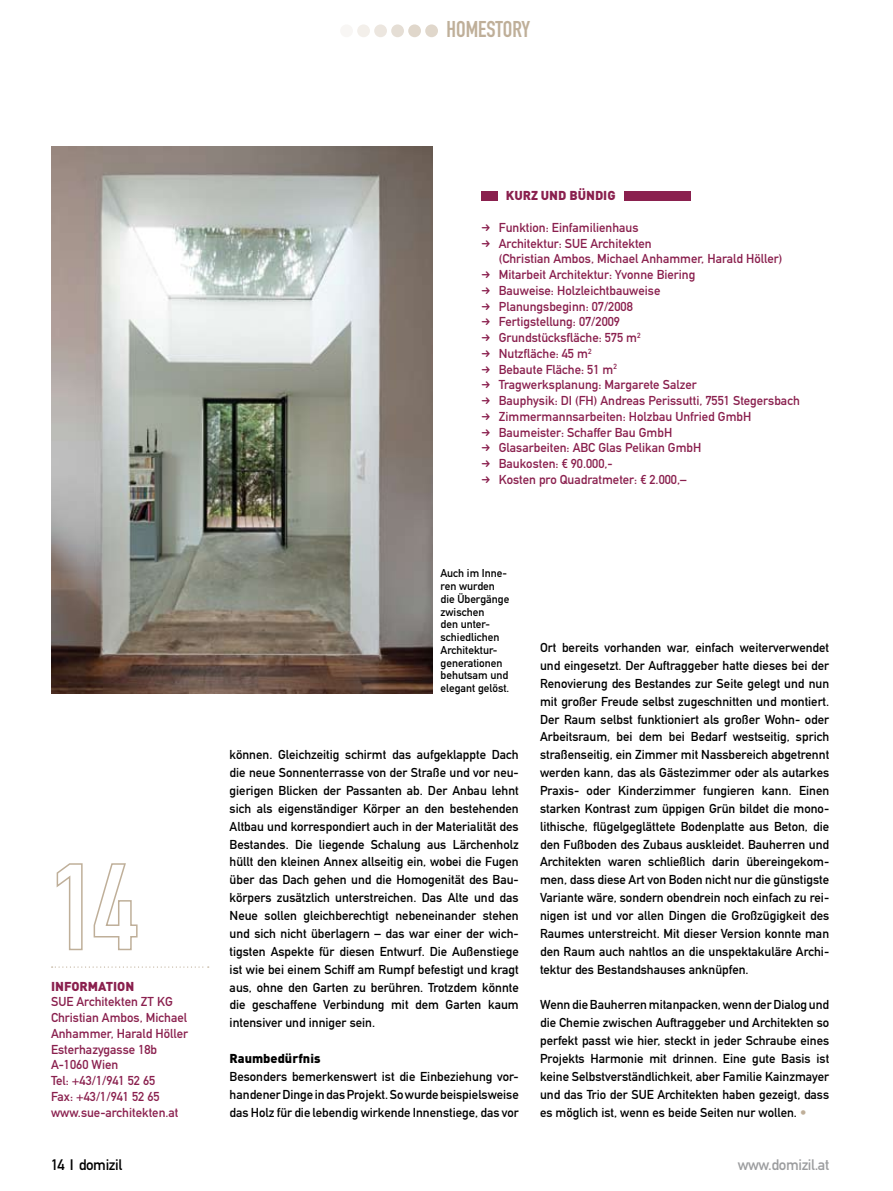
<style>
.page{position:relative;width:893px;height:1191px;background:#fff}
.page>*{position:absolute;margin:0;border:0;box-sizing:border-box;transform-origin:0 0}
.t1{font:22.5px "DIN Engschrift Std";color:#bfaf99}
.t2{font:15px "DIN Mittelschrift Std";letter-spacing:-.025em;color:#9c9d9f}
.t3{font:15px "DIN Mittelschrift Std";letter-spacing:-.025em;color:#000}
.t4{font:12.75px/17.9px "DIN Mittelschrift Std";color:#000;text-align:justify}
.t5{font:12.75px/15.8px "DIN Mittelschrift Std";color:#8a204e}
.t6{font:900 12.75px "DIN";color:#8a204e}
.t7{font:900 12.75px "DIN";color:#000}
.t8{font:11.25px/12.8px "DIN Mittelschrift Std";color:#000}
.s1{color:#bfaf99}
</style>
<div class="page">
<div style="left:340px;top:24px;width:13px;height:13px;background:#f8f6f4;border-radius:50%"></div>
<div style="left:357px;top:24px;width:13px;height:13px;background:#f3efea;border-radius:50%"></div>
<div style="left:374px;top:24px;width:13px;height:13px;background:#ece6df;border-radius:50%"></div>
<div style="left:391px;top:24px;width:13px;height:13px;background:#e5ded5;border-radius:50%"></div>
<div style="left:408px;top:24px;width:13px;height:13px;background:#e0d7cb;border-radius:50%"></div>
<div style="left:425px;top:24px;width:13px;height:13px;background:#e0d7cb;border-radius:50%"></div>
<img style="left:51px;top:147px;width:381px;height:546px">
<svg style="left:52px;top:966px;width:157px;height:1px"></svg>
<svg style="left:56px;top:863px;width:27px;height:88px"></svg>
<svg style="left:93px;top:863px;width:45px;height:88px"></svg>
<div style="left:481px;top:191px;width:16px;height:9px;background:#8a204e"></div>
<div style="left:624px;top:191px;width:67px;height:9px;background:#8a204e"></div>
<h1 class="t1" style="left:446px;top:16px;width:85px">HOMESTORY</h1>
<p class="t6" style="left:51px;top:977px;width:85px">INFORMATION</p>
<p class="t5" style="left:51px;top:994px;width:139px">SUE Architekten ZT KG<br>Christian Ambos, Michael<br>Anhammer, Harald Höller<br>Esterhazygasse 18b<br>A-1060 Wien<br>Tel: +43/1/941 52 65<br>Fax: +43/1/941 52 65 www.sue-architekten.at</p>
<p class="t6" style="left:506px;top:187px;width:104px">Kurz und bündig</p>
<p class="t5" style="left:499px;top:219px;width:303px">Funktion: Einfamilienhaus<br>Architektur: SUE Architekten<br>(Christian Ambos, Michael Anhammer, Harald Höller)<br>Mitarbeit Architektur: Yvonne Biering<br>Bauweise: Holzleichtbauweise<br>Planungsbeginn: 07/2008<br>Fertigstellung: 07/2009<br>Grundstücksfläche: 575 m<sup>2<br></sup>Nutzfläche: 45 m<sup>2<br></sup>Bebaute Fläche: 51 m<sup>2<br></sup>Tragwerksplanung: Margarete Salzer<br>Bauphysik: DI (FH) Andreas Perissutti, 7551 Stegersbach Zimmermannsarbeiten: Holzbau Unfried GmbH Baumeister: Schaffer Bau GmbH<br>Glasarbeiten: ABC Glas Pelikan GmbH<br>Baukosten: € 90.000,-<br>Kosten pro Quadratmeter: € 2.000,–</p>
<p class="t8" style="left:441px;top:567px;width:70px">Auch im Inne&shy;ren wurden die Übergänge zwischen<br>den unter&shy;schiedlichen<br>Architektur&shy;generationen behutsam und elegant gelöst.</p>
<p class="t4" style="left:230px;top:746px;width:291px">können. Gleichzeitig schirmt das aufgeklappte Dach die neue Sonnenterrasse von der Straße und vor neu&shy;gierigen Blicken der Passanten ab. Der Anbau lehnt sich als eigenständiger Körper an den bestehenden Altbau und korrespondiert auch in der Materialität des Bestandes. Die liegende Schalung aus Lärchenholz hüllt den kleinen Annex allseitig ein, wobei die Fugen über das Dach gehen und die Homogenität des Bau&shy;körpers zusätzlich unterstreichen. Das Alte und das Neue sollen gleichberechtigt nebeneinander stehen und sich nicht überlagern – das war einer der wich&shy;tigsten Aspekte für diesen Entwurf. Die Außenstiege ist wie bei einem Schiff am Rumpf befestigt und kragt aus, ohne den Garten zu berühren. Trotzdem könnte die geschaffene Verbindung mit dem Garten kaum intensiver und inniger sein.</p>
<p class="t7" style="left:230px;top:1049px;width:92px">Raumbedürfnis</p>
<p class="t4" style="left:230px;top:1067px;width:291px">Besonders bemerkenswert ist die Einbeziehung vor&shy;handener Dinge in das Projekt. So wurde beispielsweise das Holz für die lebendig wirkende Innenstiege, das vor</p>
<p class="t4" style="left:540px;top:639px;width:291px">Ort bereits vorhanden war, einfach weiterverwendet und eingesetzt. Der Auftraggeber hatte dieses bei der Renovierung des Bestandes zur Seite gelegt und nun mit großer Freude selbst zugeschnitten und montiert.<br>Der Raum selbst funktioniert als großer Wohn- oder Arbeitsraum, bei dem bei Bedarf westseitig, sprich straßenseitig, ein Zimmer mit Nassbereich abgetrennt werden kann, das als Gästezimmer oder als autarkes Praxis- oder Kinderzimmer fungieren kann. Einen starken Kontrast zum üppigen Grün bildet die mono&shy;lithische, flügelgeglättete Bodenplatte aus Beton, die den Fußboden des Zubaus auskleidet. Bauherren und Architekten waren schließlich darin übereingekom&shy;men, dass diese Art von Boden nicht nur die günstigste Variante wäre, sondern obendrein noch einfach zu rei&shy;nigen ist und vor allen Dingen die Großzügigkeit des Raumes unterstreicht. Mit dieser Version konnte man den Raum auch nahtlos an die unspektakuläre Archi&shy;tektur des Bestandshauses anknüpfen.</p>
<p class="t4" style="left:540px;top:996px;width:291px">Wenn die Bauherren mitanpacken, wenn der Dialog und die Chemie zwischen Auftraggeber und Architekten so perfekt passt wie hier, steckt in jeder Schraube eines Projekts Harmonie mit drinnen. Eine gute Basis ist keine Selbstverständlichkeit, aber Familie Kainzmayer und das Trio der SUE Architekten haben gezeigt, dass es möglich ist, wenn es beide Seiten nur wollen. <span class="s1">•</span></p>
<p class="t3" style="left:51px;top:1155px;width:73px">14 I domizil</p>
<p class="t2" style="left:738px;top:1155px;width:93px">www.domizil.at</p>
</div>
